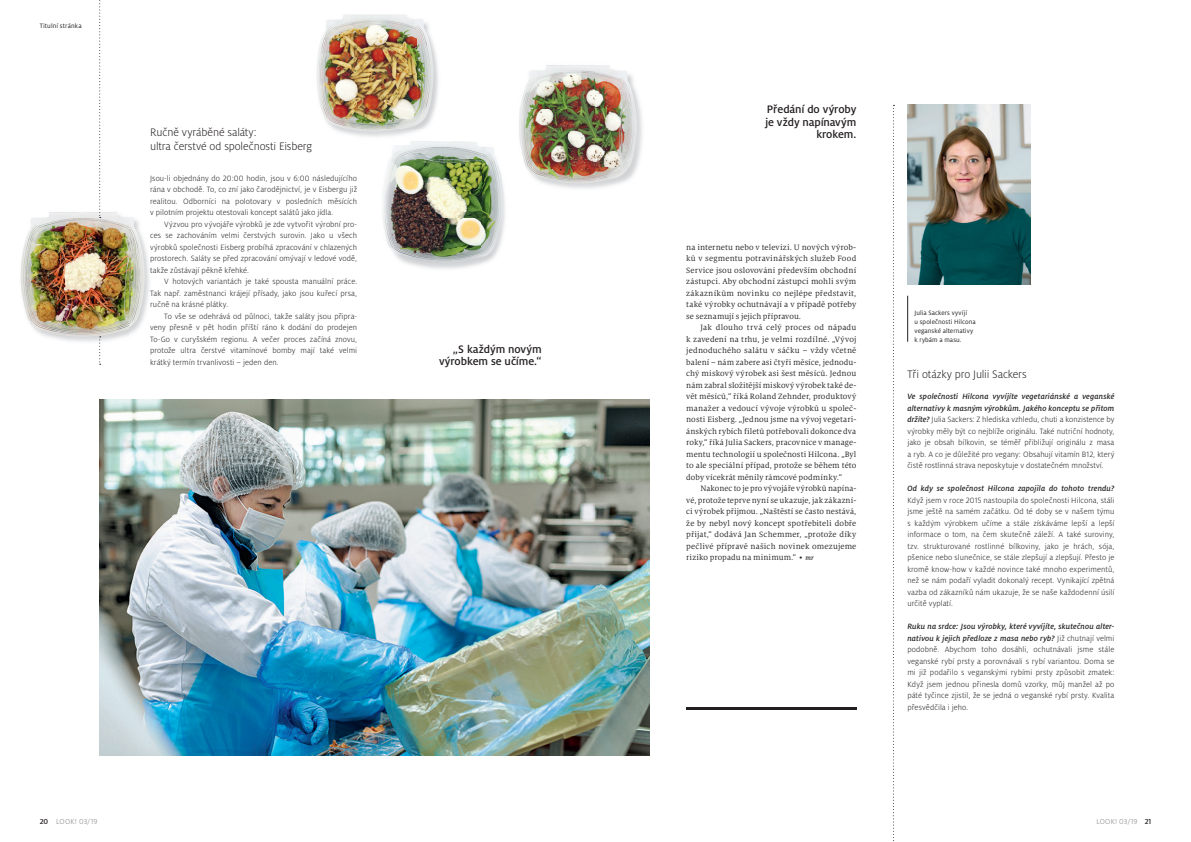
<style>
.page{position:relative;width:1191px;height:842px;background:#fff}
.page>*{position:absolute;margin:0;border:0;box-sizing:border-box;transform-origin:0 0}
.t1{font:300 12px/14px "Milo Pro";letter-spacing:-.01em;color:#231f20}
.t2{font:500 12px/12.5px "Milo Pro";letter-spacing:-.005em;color:#231f20;text-align:right}
.t3{font:300 8.5px/11.5px "Milo Pro";letter-spacing:.005em;color:#231f20;text-align:justify}
.t4{font:8.5px/11.5px "Milo Serif Pro";letter-spacing:.01em;color:#231f20;text-align:justify}
.t5{font:italic 500 8.5px "Milo Pro";letter-spacing:.015em;color:#231f20}
.t6{font:300 8px "Milo Pro";letter-spacing:.01em;color:#808285}
.t7{font:7px/9px "Milo Pro";letter-spacing:.01em;color:#231f20}
.s1{font-family:"Milo Serif Pro"}
.s2{font-weight:500;color:#231f20}
.s3{font-weight:500;font-style:italic;font-size:7px}
.s4{font-weight:500;font-style:italic}
</style>
<div class="page">
<img style="left:316px;top:14px;width:100px;height:123px">
<img style="left:416px;top:19px;width:23px;height:111px">
<img style="left:20px;top:212px;width:130px;height:130px">
<img style="left:382px;top:141px;width:123px;height:128px">
<img style="left:380px;top:130px;width:72px;height:15px">
<img style="left:99px;top:399px;width:550px;height:357px">
<img style="left:519px;top:65px;width:48px;height:103px">
<img style="left:567px;top:65px;width:75px;height:124px">
<img style="left:527px;top:168px;width:40px;height:20px">
<svg style="left:99px;top:0;width:2px;height:218px"></svg>
<svg style="left:99px;top:336px;width:2px;height:29px"></svg>
<img style="left:907px;top:105px;width:123px;height:179px">
<hr style="left:686px;top:708px;width:170px;height:2px;background:#231f20">
<hr style="left:907px;top:296px;width:1px;height:46px;background:#231f20">
<svg style="left:893px;top:105px;width:1px;height:736px"></svg>
<p class="t7" style="left:40px;top:22px;width:43px">Titulní stránka</p>
<h1 class="t1" style="left:150px;top:125px;width:164px">Ručně vyráběné saláty:<br>ultra čerstvé od společnosti Eisberg</h1>
<p class="t3" style="left:150px;top:172px;width:208px">Jsou-li objednány do 20:00 hodin, jsou v 6:00 následujícího rána v obchodě. To, co zní jako čarodějnictví, je v Eisbergu již realitou. Odborníci na polotovary v posledních měsících v pilotním projektu otestovali koncept salátů jako jídla.</p>
<p class="t3" style="left:150px;top:218px;width:208px;text-indent:14px">Výzvou pro vývojáře výrobků je zde vytvořit výrobní pro&shy;ces se zachováním velmi čerstvých surovin. Jako u všech výrobků společnosti Eisberg probíhá zpracování v chlazených prostorech. Saláty se před zpracování omývají v ledové vodě, takže zůstávají pěkně křehké.</p>
<p class="t3" style="left:150px;top:276px;width:208px;text-indent:14px">V hotových variantách je také spousta manuální práce.<br>Tak např. zaměstnanci krájejí přísady, jako jsou kuřecí prsa, ručně na krásné plátky.</p>
<p class="t3" style="left:150px;top:310px;width:208px;text-indent:14px">To vše se odehrává od půlnoci, takže saláty jsou připra&shy;veny přesně v pět hodin příští ráno k dodání do prodejen To-Go v curyšském regionu. A večer proces začíná znovu, protože ultra čerstvé vitamínové bomby mají také velmi krátký termín trvanlivosti – jeden den.</p>
<h1 class="t2" style="left:439px;top:343px;width:104px"><span class="s1">„</span>S každým novým výrobkem se učíme.<span class="s1">“</span></h1>
<p class="t6" style="left:40px;top:817px;width:59px"><span class="s2">20</span> LOOK! 03/19</p>
<h1 class="t2" style="left:765px;top:103px;width:93px">Předání do výroby je vždy napínavým krokem.</h1>
<p class="t4" style="left:686px;top:241px;width:172px">na internetu nebo v televizi. U nových výrob&shy;ků v segmentu potravinářských služeb Food Service jsou oslovováni především obchodní zástupci. Aby obchodní zástupci mohli svým zákazníkům novinku co nejlépe představit, také výrobky ochutnávají a v případě potřeby se seznamují s jejich přípravou.</p>
<p class="t4" style="left:686px;top:322px;width:172px;text-indent:14px">Jak dlouho trvá celý proces od nápadu k zavedení na trhu, je velmi rozdílné. „Vývoj jednoduchého salátu v sáčku – vždy včetně balení – nám zabere asi čtyři měsíce, jednodu&shy;chý miskový výrobek asi šest měsíců. Jednou nám zabral složitější miskový výrobek také de&shy;vět měsíců,“ říká Roland Zehnder, produktový manažer a vedoucí vývoje výrobků u společ&shy;nosti Eisberg. „Jednou jsme na vývoj vegetari&shy;ánských rybích filetů potřebovali dokonce dva roky,“ říká Julia Sackers, pracovnice v manage&shy;mentu technologií u společnosti Hilcona. „Byl to ale speciální případ, protože se během této doby vícekrát měnily rámcové podmínky.“</p>
<p class="t4" style="left:686px;top:483px;width:172px;text-indent:14px">Nakonec to je pro vývojáře výrobků napína&shy;vé, protože teprve nyní se ukazuje, jak zákazní&shy;ci výrobek přijmou. „Naštěstí se často nestává, že by nebyl nový koncept spotřebiteli dobře přijat,“ dodává Jan Schemmer, „protože díky pečlivé přípravě našich novinek omezujeme riziko propadu na minimum.“ • <span class="s3">mr</span></p>
<p class="t7" style="left:914px;top:308px;width:63px">Julia Sackers vyvíjí<br>u společnosti Hilcona veganské alternativy k rybám a masu.</p>
<h1 class="t1" style="left:907px;top:367px;width:121px">Tři otázky pro Julii Sackers</h1>
<p class="t3" style="left:907px;top:391px;width:208px"><span class="s4">Ve společnosti Hilcona vyvíjíte vegetariánské a veganské alternativy k masným výrobkům. Jakého konceptu se přitom držíte?</span> Julia Sackers: Z hlediska vzhledu, chuti a konzistence by výrobky měly být co nejblíže originálu. Také nutriční hodnoty, jako je obsah bílkovin, se téměř přibližují originálu z masa a ryb. A co je důležité pro vegany: Obsahují vitamín B12, který čistě rostlinná strava neposkytuje v dostatečném množství.</p>
<p class="t5" style="left:907px;top:484px;width:208px">Od kdy se společnost Hilcona zapojila do tohoto trendu?</p>
<p class="t3" style="left:907px;top:494px;width:208px">Když jsem v roce 2015 nastoupila do společnosti Hilcona, stáli jsme ještě na samém začátku. Od té doby se v našem týmu s každým výrobkem učíme a stále získáváme lepší a lepší informace o tom, na čem skutečně záleží. A také suroviny, tzv. strukturované rostlinné bílkoviny, jako je hrách, sója, pšenice nebo slunečnice, se stále zlepšují a zlepšují. Přesto je kromě know-how v každé novince také mnoho experimentů, než se nám podaří vyladit dokonalý recept. Vynikající zpětná vazba od zákazníků nám ukazuje, že se naše každodenní úsilí určitě vyplatí.</p>
<p class="t3" style="left:907px;top:621px;width:208px"><span class="s4">Ruku na srdce: Jsou výrobky, které vyvíjíte, skutečnou alter&shy;nativou k jejich předloze z masa nebo ryb?</span> Již chutnají velmi podobně. Abychom toho dosáhli, ochutnávali jsme stále veganské rybí prsty a porovnávali s rybí variantou. Doma se mi již podařilo s veganskými rybími prsty způsobit zmatek:<br>Když jsem jednou přinesla domů vzorky, můj manžel až po páté tyčince zjistil, že se jedná o veganské rybí prsty. Kvalita přesvědčila i jeho.</p>
<p class="t6" style="left:1096px;top:817px;width:56px">LOOK! 03/19 <span class="s2">21</span></p>
</div>
